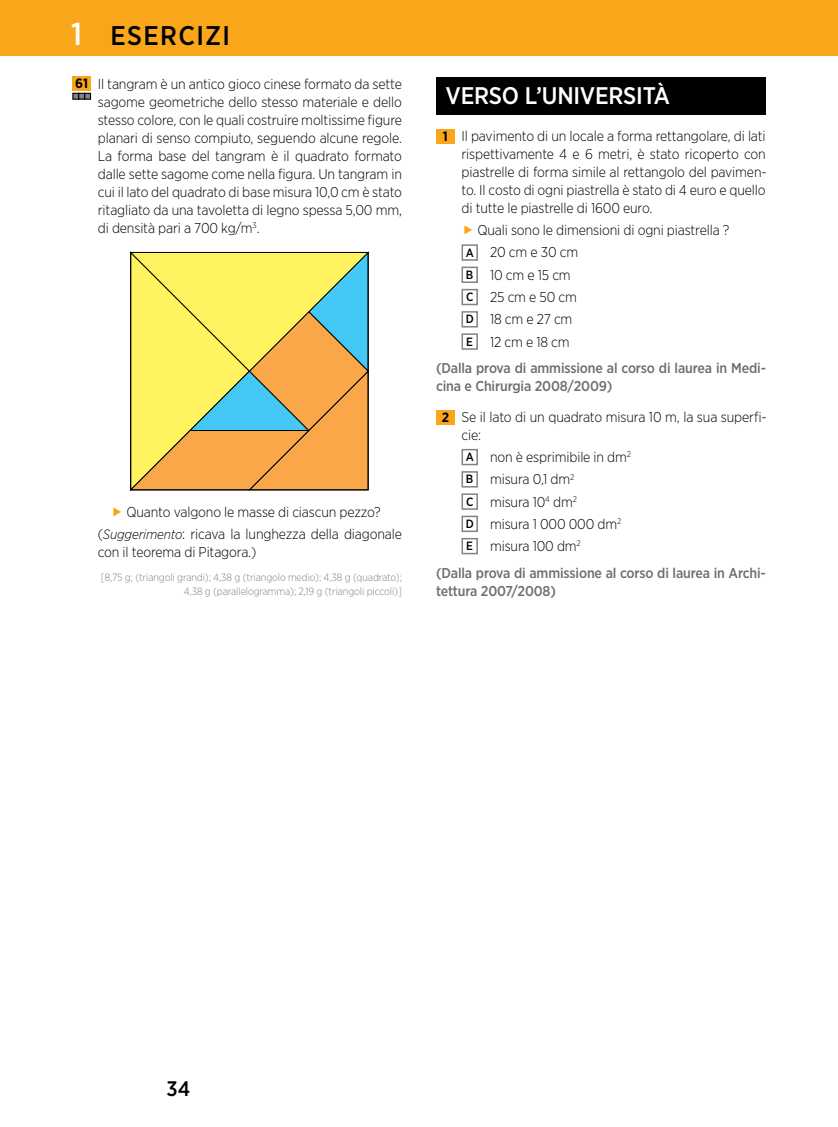
<style>
.page{position:relative;width:838px;height:1127px;background:#fff}
.page>*{position:absolute;margin:0;border:0;box-sizing:border-box;transform-origin:0 0}
.t1{font:500 27px "Gotham Narrow";color:#000}
.t2{font:500 24px "Gotham Narrow";color:#fff}
.t3{font:500 21px "Gotham Narrow";color:#000}
.t4{font:300 14.25px/18px "Gotham Narrow";letter-spacing:-.01em;color:#000}
.t5{font:500 14.25px/18px "Gotham Narrow";letter-spacing:-.01em;color:#6d6e71}
.t6{font:500 12px "Gotham Narrow";color:#000}
.t7{font:300 10.5px/13.5px "Gotham Narrow";letter-spacing:-.01em;color:#808285;text-align:right}
.s1{font-size:31.5px;color:#fff}
.s2{font-weight:700;font-size:13.5px}
.s3{font-style:italic;font-size:13.5px}
.s4{font-weight:500;font-size:12px}
</style>
<div class="page">
<div style="left:0;top:0;width:838px;height:56px;background:#faa61a"></div>
<div style="left:72px;top:77px;width:19px;height:14px;background:#faa61a"></div>
<div style="left:72px;top:93px;width:7px;height:7px;background:#808285;border:1px solid #000"></div>
<div style="left:78px;top:93px;width:7px;height:7px;border:1px solid #000"></div>
<div style="left:84px;top:93px;width:7px;height:7px;background:#808285;border:1px solid #000"></div>
<svg style="left:129px;top:251px;width:240px;height:239px;background:#e1cd68"></svg>
<div style="left:130px;top:252px;width:238px;height:238px;border:1px solid #000"></div>
<div style="left:436px;top:77px;width:329px;height:37px;background:#000"></div>
<div style="left:436px;top:129px;width:19px;height:15px;background:#faa61a"></div>
<div style="left:461px;top:244px;width:17px;height:17px;border:2px solid #808285"></div>
<div style="left:461px;top:267px;width:17px;height:16px;border:2px solid #808285"></div>
<div style="left:461px;top:289px;width:17px;height:16px;border:2px solid #808285"></div>
<div style="left:461px;top:311px;width:17px;height:16px;border:2px solid #808285"></div>
<div style="left:461px;top:333px;width:17px;height:17px;border:2px solid #808285"></div>
<div style="left:436px;top:410px;width:19px;height:15px;background:#faa61a"></div>
<div style="left:461px;top:449px;width:17px;height:16px;border:2px solid #808285"></div>
<div style="left:461px;top:471px;width:17px;height:16px;border:2px solid #808285"></div>
<div style="left:461px;top:493px;width:17px;height:17px;border:2px solid #808285"></div>
<div style="left:461px;top:516px;width:17px;height:16px;border:2px solid #808285"></div>
<div style="left:461px;top:538px;width:17px;height:16px;border:2px solid #808285"></div>
<h1 class="t1" style="left:71px;top:19px;width:55px"><span class="s1">1</span> ESERCIZI</h1>
<p class="t4" style="left:98px;top:75px;width:306px;text-align:justify;text-indent:-23px"><span class="s2">61</span> Il tangram è un antico gioco cinese formato da sette sagome geometriche dello stesso materiale e dello stesso colore, con le quali costruire moltissime figure planari di senso compiuto, seguendo alcune regole.<br>La forma base del tangram è il quadrato formato dalle sette sagome come nella figura. Un tangram in cui il lato del quadrato di base misura 10,0 cm è stato ritagliato da una tavoletta di legno spessa 5,00 mm, di densità pari a 700 kg/m<sup>3</sup>.</p>
<p class="t4" style="left:98px;top:501px;width:306px;line-height:22.2px;text-align:center">Quanto valgono le masse di ciascun pezzo? (<span class="s3">Suggerimento</span>: ricava la lunghezza della diagonale</p>
<p class="t4" style="left:98px;top:543px;width:160px">con il teorema di Pitagora.)</p>
<p class="t7" style="left:101px;top:571px;width:302px">[8,75 g; (triangoli grandi); 4,38 g (triangolo medio); 4,38 g (quadrato);<br>4,38 g (parallelogramma); 2,19 g (triangoli piccoli)]</p>
<h2 class="t2" style="left:445px;top:81px;width:30px">VERSO</h2>
<h2 class="t2" style="left:525px;top:81px;width:83px">L’UNIVERSIT</h2>
<h2 class="t2" style="left:654px;top:81px;width:18px">à</h2>
<p class="t4" style="left:461px;top:127px;width:307px;text-align:justify;text-indent:-19px"><span class="s2">1</span> Il pavimento di un locale a forma rettangolare, di lati rispettivamente 4 e 6 metri, è stato ricoperto con piastrelle di forma simile al rettangolo del pavimen&shy;to. Il costo di ogni piastrella è stato di 4 euro e quello di tutte le piastrelle di 1600 euro.</p>
<p class="t4" style="left:465px;top:219px;width:265px;line-height:22.2px;text-indent:12px">Quali sono le dimensioni di ogni piastrella ?<br><span class="s4">A</span> 20 cm e 30 cm</p>
<p class="t6" style="left:466px;top:267px;width:8px">B</p>
<p class="t4" style="left:465px;top:263px;width:113px;line-height:22.2px;text-indent:24px">10 cm e 15 cm <span class="s4">c</span> 25 cm e 50 cm <span class="s4">d</span> 18cme27cm <span class="s4">e</span> 12cme18cm</p>
<p class="t5" style="left:436px;top:359px;width:331px">(Dalla prova di ammissione al corso di laurea in Medi&shy;cina e Chirurgia 2008/2009)</p>
<p class="t4" style="left:461px;top:408px;width:307px;text-indent:-20px"><span class="s2">2</span> Se il lato di un quadrato misura 10 m, la sua superfi&shy;cie:</p>
<p class="t4" style="left:465px;top:446px;width:167px;line-height:22.2px"><span class="s4">A</span> non è esprimibile in dm<sup>2 </sup><span class="s4">b</span> misura 0,1 dm<sup>2<br></sup><span class="s4">c</span> misura 10<sup>4</sup> dm<sup>2<br></sup><span class="s4">d</span> misura 1 000 000 dm<sup>2 </sup><span class="s4">e</span> misura 100 dm<sup>2</sup></p>
<p class="t5" style="left:436px;top:563px;width:331px">(Dalla prova di ammissione al corso di laurea in Archi&shy;tettura 2007/2008)</p>
<h3 class="t3" style="left:167px;top:1076px;width:25px">34</h3>
</div>
